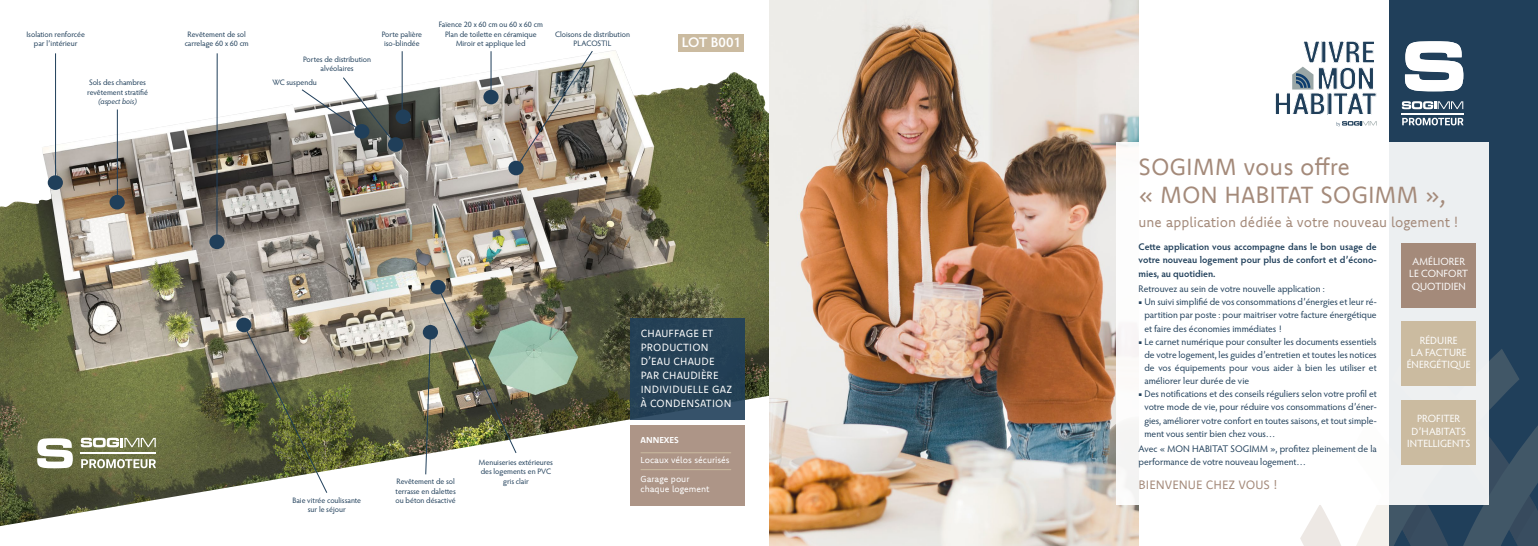
<style>
.page{position:relative;width:1538px;height:546px;background:#fff}
.page>*{position:absolute;margin:0;border:0;box-sizing:border-box;transform-origin:0 0}
.t1{font:23.62px/28px "Komet";color:#a48a7a}
.t2{font:14px "Komet";color:#a48a7a}
.t3{font:600 14px "Hypatia Sans Pro";color:#fff}
.t4{font:12.25px "Komet";color:#a48a7a}
.t5{font:10.5px/12.2px "Hypatia Sans Pro";letter-spacing:-.005em;color:#fff;text-align:center}
.t6{font:10.5px/14px "Komet";letter-spacing:.02em;color:#fff}
.t7{font:9.62px/13.1px "Hypatia Sans Pro";color:#203f5a;text-align:justify}
.t8{font:600 9.62px/13.1px "Hypatia Sans Pro";color:#203f5a;text-align:justify}
.t9{font:8.75px/9.6px "Komet";color:#fff}
.t10{font:700 8.75px "Komet";color:#fff}
.t11{font:7.88px/9.6px "Hypatia Sans Pro";letter-spacing:-.005em;color:#203f5a;text-align:center}
.t12{font:italic 7.88px "Hypatia Sans Pro";color:#203f5a}
</style>
<div class="page">
<img style="left:0;top:50px;width:769px;height:476px">
<div style="left:630px;top:317px;width:114px;height:102px;background:#203f5a"></div>
<img style="left:769px;top:0;width:369px;height:546px">
<div style="left:1389px;top:0;width:149px;height:546px;background:#203f5a"></div>
<svg style="left:1300px;top:348px;width:238px;height:198px"></svg>
<div style="left:1116px;top:143px;width:372px;height:362px;background:linear-gradient(to right,#fff,#eff1f2)"></div>
<svg style="left:81px;top:437px;width:75px;height:10px"></svg>
<hr style="left:80px;top:452px;width:76px;height:1px;background:#fff">
<svg style="left:81px;top:459px;width:75px;height:9px"></svg>
<svg style="left:37px;top:438px;width:36px;height:30px"></svg>
<div style="left:483px;top:90px;width:16px;height:14px;background:#203f5a;border-radius:50%"></div>
<div style="left:388px;top:137px;width:15px;height:15px;background:#203f5a;border-radius:50%"></div>
<div style="left:508px;top:161px;width:16px;height:14px;background:#203f5a;border-radius:50%"></div>
<div style="left:396px;top:109px;width:15px;height:15px;background:#203f5a;border-radius:50%"></div>
<div style="left:430px;top:280px;width:16px;height:14px;background:#203f5a;border-radius:50%"></div>
<div style="left:423px;top:325px;width:15px;height:14px;background:#203f5a;border-radius:50%"></div>
<div style="left:236px;top:317px;width:15px;height:15px;background:#203f5a;border-radius:50%"></div>
<div style="left:209px;top:234px;width:16px;height:15px;background:#203f5a;border-radius:50%"></div>
<div style="left:110px;top:195px;width:15px;height:14px;background:#203f5a;border-radius:50%"></div>
<div style="left:48px;top:175px;width:15px;height:15px;background:#203f5a;border-radius:50%"></div>
<hr style="left:491px;top:51px;width:1px;height:46px;background:#203f5a">
<img style="left:515px;top:50px;width:78px;height:119px">
<hr style="left:402px;top:51px;width:1px;height:66px;background:#203f5a">
<hr style="left:117px;top:109px;width:1px;height:93px;background:#203f5a">
<hr style="left:55px;top:53px;width:1px;height:130px;background:#203f5a">
<hr style="left:217px;top:53px;width:1px;height:189px;background:#203f5a">
<svg style="left:301px;top:77px;width:95px;height:68px"></svg>
<div style="left:630px;top:425px;width:114px;height:80px;background:#ad9587"></div>
<hr style="left:641px;top:452px;width:90px;height:1px;background:#cbbba0">
<hr style="left:641px;top:469px;width:90px;height:1px;background:#cbbba0">
<img style="left:437px;top:286px;width:80px;height:167px">
<svg style="left:425px;top:337px;width:6px;height:138px"></svg>
<img style="left:243px;top:324px;width:84px;height:169px">
<svg style="left:1336px;top:121px;width:41px;height:5px"></svg>
<svg style="left:1275px;top:41px;width:102px;height:74px"></svg>
<svg style="left:1402px;top:101px;width:61px;height:8px"></svg>
<hr style="left:1401px;top:113px;width:62px;height:1px;background:#fff">
<svg style="left:1402px;top:118px;width:61px;height:7px"></svg>
<svg style="left:1405px;top:41px;width:58px;height:50px"></svg>
<div style="left:1401px;top:243px;width:75px;height:64px;background:#a48a7a"></div>
<div style="left:1401px;top:322px;width:75px;height:64px;background:#cbbba0"></div>
<div style="left:1401px;top:400px;width:75px;height:64px;background:#cbbba0"></div>
<div style="left:679px;top:34px;width:65px;height:17px;background:#cbbba0"></div>
<p class="t11" style="left:27px;top:29px;width:60px">Isolation renforcée par l’intérieur</p>
<p class="t11" style="left:185px;top:29px;width:66px">Revêtement de sol carrelage 60 x 60 cm</p>
<p class="t11" style="left:87px;top:77px;width:62px;text-align:left">Sols des chambres revêtement stratifié</p>
<p class="t12" style="left:98px;top:96px;width:40px">(aspect bois)</p>
<p class="t11" style="left:303px;top:54px;width:70px">Portes de distribution alvéolaires</p>
<p class="t11" style="left:272px;top:77px;width:46px">WC suspendu</p>
<p class="t11" style="left:382px;top:29px;width:42px">Porte palière iso-blindée</p>
<p class="t11" style="left:439px;top:19px;width:106px">Faïence 20 x 60 cm ou 60 x 60 cm<br>Plan de toilette en céramique<br>Miroir et applique led</p>
<p class="t11" style="left:555px;top:29px;width:76px">Cloisons de distribution<br>PLACOSTIL</p>
<h2 class="t3" style="left:682px;top:33px;width:61px">LOT B001</h2>
<p class="t11" style="left:479px;top:457px;width:76px;text-align:left">Menuiseries extérieures des logements en PVC</p>
<p class="t11" style="left:397px;top:476px;width:60px">Revêtement de sol</p>
<p class="t11" style="left:503px;top:476px;width:27px">gris clair</p>
<p class="t11" style="left:396px;top:486px;width:62px">terrasse en dalettes</p>
<p class="t11" style="left:292px;top:495px;width:70px">Baie vitrée coulissante</p>
<p class="t11" style="left:396px;top:495px;width:62px">ou béton désactivé</p>
<p class="t11" style="left:308px;top:504px;width:39px">sur le séjour</p>
<p class="t6" style="left:641px;top:326px;width:93px">CHAUFFAGE ET<br>PRODUCTION<br>D’EAU CHAUDE<br>PAR CHAUDIÈRE<br>INDIVIDUELLE GAZ<br>À CONDENSATION</p>
<p class="t10" style="left:641px;top:434px;width:40px">ANNEXES</p>
<p class="t9" style="left:641px;top:454px;width:91px">Locaux vélos sécurisés</p>
<p class="t9" style="left:641px;top:474px;width:71px">Garage pour chaque logement</p>
<h1 class="t1" style="left:1138px;top:152px;width:309px">SOGIMM vous offre<br>« MON HABITAT SOGIMM »,</h1>
<h2 class="t2" style="left:1138px;top:213px;width:321px">une application dédiée à votre nouveau logement !</h2>
<p class="t8" style="left:1138px;top:240px;width:240px">Cette application vous accompagne dans le bon usage de votre nouveau logement pour plus de confort et d’écono&shy;mies, au quotidien.</p>
<p class="t7" style="left:1138px;top:282px;width:188px">Retrouvez au sein de votre nouvelle application :</p>
<p class="t7" style="left:1144px;top:295px;width:234px;text-indent:-6px">■ Un suivi simplifié de vos consommations d’énergies et leur ré&shy;partition par poste : pour maitriser votre facture énergétique et faire des économies immédiates !</p>
<p class="t7" style="left:1144px;top:334px;width:234px;text-indent:-6px">■ Le carnet numérique pour consulter les documents essentiels de votre logement, les guides d’entretien et toutes les notices de vos équipements pour vous aider à bien les utiliser et améliorer leur durée de vie</p>
<p class="t7" style="left:1144px;top:387px;width:234px;text-indent:-6px">■ Des notifications et des conseils réguliers selon votre profil et votre mode de vie, pour réduire vos consommations d’éner&shy;gies, améliorer votre confort en toutes saisons, et tout simple&shy;ment vous sentir bien chez vous…</p>
<p class="t7" style="left:1138px;top:442px;width:240px">Avec « MON HABITAT SOGIMM », profitez pleinement de la performance de votre nouveau logement…</p>
<p class="t4" style="left:1138px;top:476px;width:140px">BIENVENUE CHEZ VOUS !</p>
<p class="t5" style="left:1409px;top:255px;width:60px;text-align:left">AMÉLIORER<br>LE CONFORT<br>QUOTIDIEN</p>
<p class="t5" style="left:1407px;top:334px;width:65px">RÉDUIRE<br>LA FACTURE<br>ÉNERGÉTIQUE</p>
<p class="t5" style="left:1407px;top:412px;width:65px">PROFITER<br>D’HABITATS<br>INTELLIGENTS</p>
</div>
